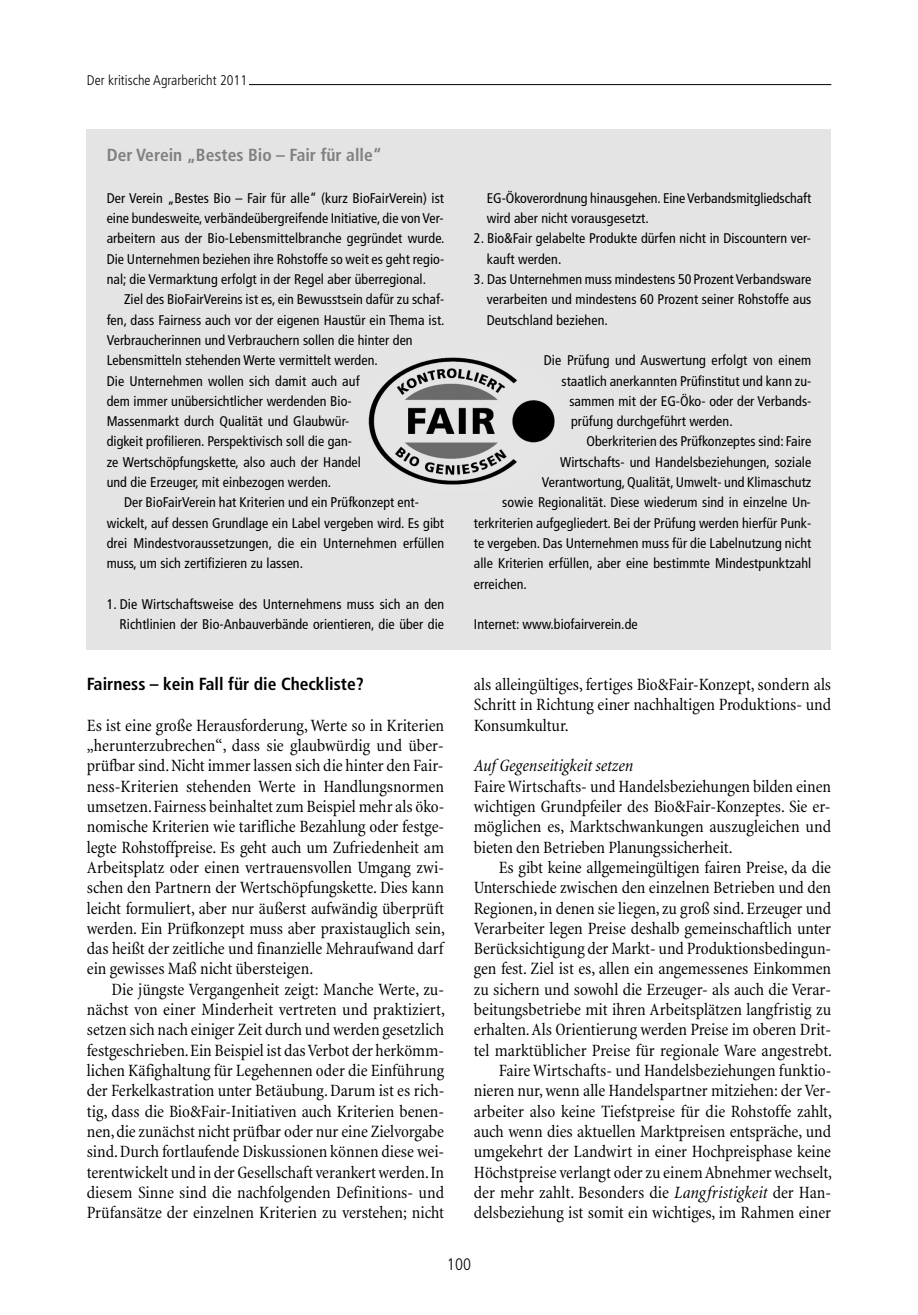
<style>
.page{position:relative;width:918px;height:1315px;background:#fff}
.page>*{position:absolute;margin:0;border:0;box-sizing:border-box;transform-origin:0 0}
.t1{font:condensed 17.5px/20.3px "Minion";letter-spacing:-.005em;color:#000;text-align:justify}
.t2{font:700 condensed 17.5px "Frutiger";color:#000}
.t3{font:700 condensed 17.5px "Frutiger";color:#808080}
.t4{font:italic condensed 17.5px "Minion";letter-spacing:-.005em;color:#000}
.t5{font:300 condensed 16.62px "Frutiger";color:#000}
.t6{font:condensed 14px/20.3px "Frutiger";letter-spacing:.005em;color:#000;text-align:justify}
.t7{font:300 condensed 14px "Frutiger";letter-spacing:.005em;color:#000}
.s1{font-style:italic}
</style>
<div class="page">
<hr style="left:249px;top:84px;width:582px;height:1px;background:#000">
<div style="left:87px;top:129px;width:744px;height:520px;background:#e4e4e4"></div>
<img style="left:368px;top:357px;width:187px;height:128px">
<p class="t7" style="left:87px;top:74px;width:162px">Der kritische Agrarbericht 2011</p>
<p class="t3" style="left:107px;top:148px;width:277px">Der Verein „Bestes Bio – Fair für alle“</p>
<p class="t6" style="left:107px;top:189px;width:339px">Der Verein „Bestes Bio – Fair für alle“ (kurz BioFairVerein) ist eine bundesweite, verbändeübergreifende Initiative, die vonVer&shy;arbeitern aus der Bio-Lebensmittelbranche gegründet wurde.<br>Die Unternehmen beziehen ihre Rohstoffe so weit es geht regio&shy;nal; die Vermarktung erfolgt in der Regel aber überregional.</p>
<p class="t6" style="left:124px;top:290px;width:322px">Ziel des BioFairVereins ist es, ein Bewusstsein dafür zu schaf-</p>
<p class="t6" style="left:107px;top:311px;width:339px">fen, dass Fairness auch vor der eigenen Haustür ein Thema ist.</p>
<p class="t6" style="left:107px;top:331px;width:307px">Verbraucherinnen und Verbrauchern sollen die hinter den</p>
<p class="t6" style="left:107px;top:351px;width:273px">Lebensmitteln stehenden Werte vermittelt werden.</p>
<p class="t6" style="left:107px;top:372px;width:254px">Die Unternehmen wollen sich damit auch auf</p>
<p class="t6" style="left:107px;top:392px;width:246px">dem immer unübersichtlicher werdenden Bio-</p>
<p class="t6" style="left:107px;top:412px;width:244px">Massenmarkt durch Qualität und Glaubwür-</p>
<p class="t6" style="left:107px;top:432px;width:247px">digkeit profilieren. Perspektivisch soll die gan-</p>
<p class="t6" style="left:107px;top:453px;width:256px">ze Wertschöpfungskette, also auch der Handel</p>
<p class="t6" style="left:107px;top:473px;width:226px">und die Erzeuger, mit einbezogen werden.</p>
<p class="t6" style="left:124px;top:493px;width:296px">Der BioFairVerein hat Kriterien und ein Prüfkonzept ent-</p>
<p class="t6" style="left:107px;top:514px;width:339px">wickelt, auf dessen Grundlage ein Label vergeben wird. Es gibt</p>
<p class="t6" style="left:107px;top:534px;width:339px">drei Mindestvoraussetzungen, die ein Unternehmen erfüllen</p>
<p class="t6" style="left:107px;top:554px;width:198px">muss, um sich zertifizieren zu lassen.</p>
<p class="t6" style="left:107px;top:595px;width:339px;text-align:right">1. Die Wirtschaftsweise des Unternehmens muss sich an den<br>Richtlinien der Bio-Anbauverbände orientieren, die über die</p>
<p class="t2" style="left:87px;top:677px;width:279px">Fairness – kein Fall für die Checkliste?</p>
<p class="t1" style="left:87px;top:716px;width:360px">Es ist eine große Herausforderung, Werte so in Kriterien „herunterzubrechen“, dass sie glaubwürdig und über&shy;prüfbar sind.Nicht immer lassen sich die hinter den Fair&shy;ness-Kriterien stehenden Werte in Handlungsnormen umsetzen.Fairness beinhaltetzum Beispiel mehr als öko&shy;nomische Kriterien wie tarifliche Bezahlung oder festge&shy;legte Rohstoffpreise. Es geht auch um Zufriedenheit am Arbeitsplatz oder einen vertrauensvollen Umgang zwi&shy;schen den Partnern der Wertschöpfungskette. Dies kann leicht formuliert, aber nur äußerst aufwändig überprüft werden. Ein Prüfkonzept muss aber praxistauglich sein, das heißt der zeitliche und finanzielle Mehraufwand darf ein gewisses Maß nicht übersteigen.</p>
<p class="t1" style="left:87px;top:980px;width:360px;text-indent:25px">Die jüngste Vergangenheit zeigt: Manche Werte, zu&shy;nächst von einer Minderheit vertreten und praktiziert, setzen sich nach einiger Zeit durch und werden gesetzlich festgeschrieben.Ein Beispiel ist dasVerbot der herkömm&shy;lichen Käfighaltung für Legehennen oder die Einführung der Ferkelkastration unter Betäubung.Darum ist es rich&shy;tig, dass die Bio&amp;Fair-Initiativen auch Kriterien benen&shy;nen,die zunächst nicht prüfbar oder nur eine Zielvorgabe sind.Durch fortlaufende Diskussionen können diese wei&shy;terentwickelt und in derGesellschaft verankertwerden.In diesem Sinne sind die nachfolgenden Definitions- und Prüfansätze der einzelnen Kriterien zu verstehen; nicht</p>
<p class="t6" style="left:487px;top:189px;width:326px">EG-Ökoverordnung hinausgehen. EineVerbandsmitgliedschaft wird aber nicht vorausgesetzt.</p>
<p class="t6" style="left:487px;top:229px;width:326px;text-indent:-13px">2. Bio&amp;Fair gelabelte Produkte dürfen nicht in Discountern ver&shy;kauft werden.</p>
<p class="t6" style="left:487px;top:270px;width:326px;text-indent:-13px">3. Das Unternehmen muss mindestens 50 ProzentVerbandsware verarbeiten und mindestens 60 Prozent seiner Rohstoffe aus Deutschland beziehen.</p>
<p class="t6" style="left:544px;top:351px;width:269px">Die Prüfung und Auswertung erfolgt von einem</p>
<p class="t6" style="left:561px;top:372px;width:251px">staatlich anerkannten Prüfinstitut und kann zu-</p>
<p class="t6" style="left:569px;top:392px;width:243px">sammen mit der EG-Öko- oder der Verbands-</p>
<p class="t6" style="left:571px;top:412px;width:163px">prüfung durchgeführt werden.</p>
<p class="t6" style="left:586px;top:432px;width:226px">Oberkriterien des Prüfkonzeptes sind: Faire</p>
<p class="t6" style="left:560px;top:453px;width:253px">Wirtschafts- und Handelsbeziehungen, soziale</p>
<p class="t6" style="left:542px;top:473px;width:271px">Verantwortung,Qualität, Umwelt- und Klimaschutz</p>
<p class="t6" style="left:502px;top:493px;width:310px">sowie Regionalität. Diese wiederum sind in einzelne Un-</p>
<p class="t6" style="left:474px;top:514px;width:339px">terkriterien aufgegliedert. Bei der Prüfung werden hierfür Punk-</p>
<p class="t6" style="left:474px;top:534px;width:339px">te vergeben. Das Unternehmen muss für die Labelnutzung nicht</p>
<p class="t6" style="left:474px;top:554px;width:339px">alle Kriterien erfüllen, aber eine bestimmte Mindestpunktzahl</p>
<p class="t6" style="left:474px;top:575px;width:54px">erreichen.</p>
<p class="t6" style="left:474px;top:615px;width:165px">Internet: www.biofairverein.de</p>
<p class="t1" style="left:474px;top:676px;width:359px">als alleingültiges, fertiges Bio&amp;Fair-Konzept, sondern als Schritt in Richtung einer nachhaltigen Produktions- und Konsumkultur.</p>
<p class="t4" style="left:474px;top:759px;width:161px">Auf Gegenseitigkeit setzen</p>
<p class="t1" style="left:474px;top:777px;width:359px">Faire Wirtschafts- und Handelsbeziehungen bilden einen wichtigen Grundpfeiler des Bio&amp;Fair-Konzeptes. Sie er&shy;möglichen es, Marktschwankungen auszugleichen und bieten den Betrieben Planungssicherheit.</p>
<p class="t1" style="left:474px;top:858px;width:360px;text-align:right">Es gibt keine allgemeingültigen fairen Preise, da die Unterschiede zwischen den einzelnen Betrieben und den Regionen, in denen sie liegen,zu groß sind.Erzeuger und Verarbeiter legen Preise deshalb gemeinschaftlich unter Berücksichtigung der Markt- und Produktionsbedingun&shy;gen fest. Ziel ist es, allen ein angemessenes Einkommen zu sichern und sowohl die Erzeuger- als auch die Verar&shy;beitungsbetriebe mit ihren Arbeitsplätzen langfristig zu erhalten.Als Orientierung werden Preise im oberen Drit&shy;tel marktüblicher Preise für regionale Ware angestrebt.<br>Faire Wirtschafts- und Handelsbeziehungen funktio&shy;nieren nur,wenn alle Handelspartner mitziehen: derVer&shy;arbeiter also keine Tiefstpreise für die Rohstoffe zahlt, auch wenn dies aktuellen Marktpreisen entspräche, und umgekehrt der Landwirt in einer Hochpreisphase keine Höchstpreise verlangt oder zu einemAbnehmer wechselt, der mehr zahlt. Besonders die <span class="s1">Langfristigkeit</span> der Han&shy;delsbeziehung ist somit ein wichtiges, im Rahmen einer</p>
<p class="t5" style="left:447px;top:1258px;width:26px">100</p>
</div>
